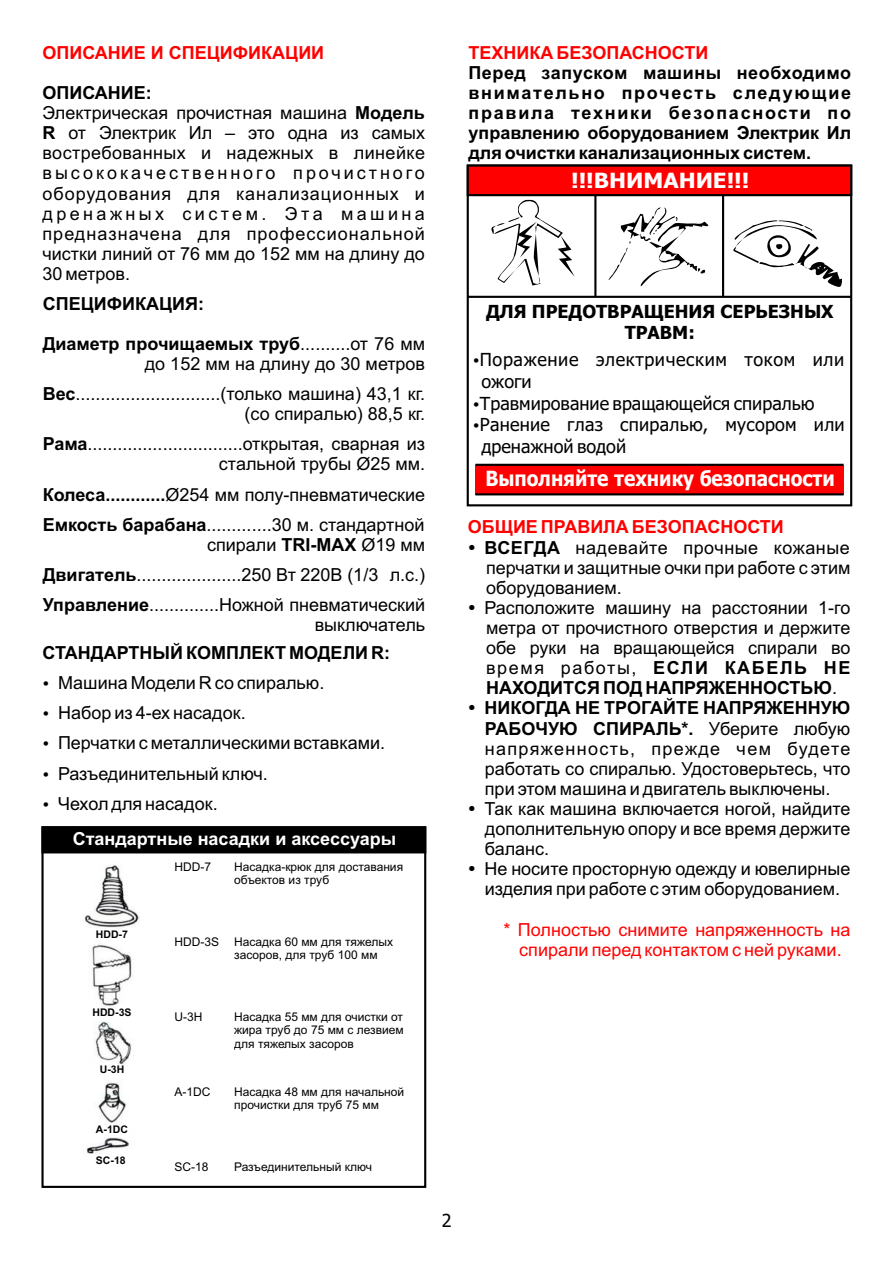
<style>
.page{position:relative;width:893px;height:1263px;background:#fff}
.page>*{position:absolute;margin:0;border:0;box-sizing:border-box;transform-origin:0 0}
.t1{font:700 21px "Tahoma";color:#fff;scale:.91 1}
.t2{font:700 21px "Tahoma";color:#fff;scale:1.06 1}
.t3{font:18px/20.1px "Arial";color:#000}
.t4{font:18px/20.1px "Arial";letter-spacing:.035em;color:#000}
.t5{font:700 18px/20.1px "Arial";color:#000;text-align:justify}
.t6{font:18px/21.8px "Tahoma";letter-spacing:.015em;color:#000}
.t7{font:700 18px "Arial";color:#f00}
.t8{font:18px/20.1px "Arial";color:#f00;text-align:center}
.t9{font:700 18px/21.8px "Tahoma";color:#000;text-align:center}
.t10{font:18px "Tahoma";letter-spacing:.035em;color:#000}
.t11{font:700 18px "Arial";color:#fff}
.t12{font:18px "Wingdings";color:#000}
.t13{font:15.3px "Wingdings";color:#000}
.t14{font:12px/13.4px "Arial";color:#000}
.t15{font:700 10.5px "Arial";color:#000}
.s1{font-weight:700}
</style>
<div class="page">
<img style="left:83px;top:865px;width:56px;height:289px">
<div style="left:41px;top:826px;width:385px;height:362px;border:2px solid #000"></div>
<svg style="left:41px;top:826px;width:386px;height:28px;background:#050505"></svg>
<svg style="left:466px;top:164px;width:387px;height:125px"></svg>
<hr style="left:468px;top:296px;width:383px;height:2px;background:#000">
<hr style="left:594px;top:195px;width:2px;height:102px;background:#000">
<hr style="left:722px;top:195px;width:2px;height:102px;background:#000">
<div style="left:475px;top:465px;width:369px;height:29px;background:#f00"></div>
<hr style="left:475px;top:464px;width:369px;height:2px;background:#000">
<hr style="left:475px;top:493px;width:369px;height:2px;background:#000">
<p class="t7" style="left:43px;top:46px;width:283px">ОПИСАНИЕ И СПЕЦИФИКАЦИИ</p>
<p class="t4" style="left:42px;top:84px;width:384px"><span class="s1">ОПИСАНИЕ:<br></span>Электрическая прочистная машина <span class="s1">Модель<br>R</span> от Электрик Ил – это одна из самых востребованных и надежных в линейке высококачественного прочистного оборудования для канализационных и дренажных систем. Эта машина предназначена для профессиональной чистки линий от 76 мм до 152 мм на длину до<br>30 метров.</p>
<p class="t5" style="left:43px;top:295px;width:163px">СПЕЦИФИКАЦИЯ:</p>
<p class="t3" style="left:43px;top:335px;width:384px;text-align:right"><span class="s1">Диаметр прочищаемых труб</span>..........от 76 мм до 152 мм на длину до 30 метров</p>
<p class="t3" style="left:43px;top:385px;width:384px;text-align:right"><span class="s1">Вес</span>.............................(только машина) 43,1 кг. (со спиралью) 88,5 кг.</p>
<p class="t3" style="left:43px;top:436px;width:384px;text-align:right"><span class="s1">Рама</span>...............................открытая, сварная из стальной трубы Ø25 мм.</p>
<p class="t3" style="left:43px;top:481px;width:384px;line-height:30.2px"><span class="s1">Колеса............</span>Ø254 мм полу-пневматические<br><span class="s1">Емкость барабана</span>.............30 м. стандартной</p>
<p class="t3" style="left:43px;top:531px;width:384px;line-height:30.2px;text-align:justify;text-indent:164px">спирали <span class="s1">TRI-MAX</span> Ø19 мм <span class="s1">Двигатель</span>.....................250 Вт 220В (1/3 л.с.)<br><span class="s1">Управление</span>..............Ножной пневматический</p>
<p class="t3" style="left:315px;top:616px;width:112px">выключатель</p>
<p class="t5" style="left:43px;top:644px;width:349px">СТАНДАРТНЫЙ КОМПЛЕКТ МОДЕЛИ R:</p>
<p class="t3" style="left:43px;top:674px;width:283px">•Машина Модели R со спиралью.</p>
<p class="t3" style="left:43px;top:704px;width:205px">•Набор из 4-ех насадок.</p>
<p class="t3" style="left:43px;top:735px;width:344px">•Перчатки с металлическими вставками.</p>
<p class="t3" style="left:43px;top:765px;width:227px">•Разъединительный ключ.</p>
<p class="t3" style="left:43px;top:795px;width:177px">•Чехол для насадок.</p>
<p class="t11" style="left:73px;top:831px;width:325px">Стандартные насадки и аксессуары</p>
<p class="t15" style="left:96px;top:931px;width:34px">HDD-7</p>
<p class="t14" style="left:175px;top:861px;width:38px">HDD-7</p>
<p class="t14" style="left:234px;top:861px;width:171px">Насадка-крюк для доставания объектов из труб</p>
<p class="t14" style="left:234px;top:936px;width:160px;text-indent:-60px">HDD-3S Насадка 60 мм для тяжелых засоров, для труб 100 мм</p>
<p class="t7" style="left:468px;top:46px;width:241px">ТЕХНИКА БЕЗОПАСНОСТИ</p>
<p class="t5" style="left:468px;top:64px;width:384px">Перед запуском машины необходимо внимательно прочесть следующие правила техники безопасности по управлению оборудованием Электрик Ил для очистки канализационных систем.</p>
<p class="t2" style="left:571px;top:172px;width:170px">!!!ВНИМАНИЕ!!!</p>
<p class="t9" style="left:486px;top:302px;width:349px">ДЛЯ ПРЕДОТВРАЩЕНИЯ СЕРЬЕЗНЫХ<br>ТРАВМ:</p>
<p class="t10" style="left:473px;top:352px;width:373px">•Поражение электрическим током или</p>
<p class="t13" style="left:473px;top:398px;width:47px">•</p>
<p class="t6" style="left:481px;top:372px;width:52px">ожоги</p>
<p class="t6" style="left:480px;top:394px;width:366px">Травмирование вращающейся спиралью<br>Ранение глаз спиралью, мусором или дренажной водой</p>
<p class="t1" style="left:485px;top:470px;width:385px">Выполняйте технику безопасности</p>
<p class="t7" style="left:468px;top:520px;width:318px">ОБЩИЕ ПРАВИЛА БЕЗОПАСНОСТИ</p>
<p class="t13" style="left:473px;top:419px;width:47px">•</p>
<p class="t3" style="left:468px;top:539px;width:384px;text-align:right">•<span class="s1">ВСЕГДА</span> надевайте прочные кожаные перчатки и защитные очки при работе с этим</p>
<p class="t12" style="left:468px;top:600px;width:55px">•</p>
<p class="t3" style="left:484px;top:579px;width:367px">оборудованием.<br>Расположите машину на расстоянии 1-го метра от прочистного отверстия и держите обе руки на вращающейся спирали во время работы, <span class="s1">ЕСЛИ КАБЕЛЬ НЕ</span></p>
<p class="t12" style="left:468px;top:700px;width:55px">•</p>
<p class="t12" style="left:468px;top:801px;width:55px">•</p>
<p class="t12" style="left:468px;top:861px;width:55px">•</p>
<p class="t3" style="left:484px;top:680px;width:367px"><span class="s1">НАХОДИТСЯ ПОД НАПРЯЖЕННОСТЬЮ</span>.<br><span class="s1">НИКОГДА НЕ ТРОГАЙТЕ НАПРЯЖЕННУЮ РАБОЧУЮ СПИРАЛЬ*.</span> Уберите любую напряженность, прежде чем будете работать со спиралью. Удостоверьтесь, что</p>
<p class="t3" style="left:484px;top:780px;width:367px">при этом машина и двигатель выключены.<br>Так как машина включается ногой, найдите дополнительную опору и все время держите</p>
<p class="t3" style="left:484px;top:840px;width:367px">баланс.<br>Не носите просторную одежду и ювелирные изделия при работе с этим оборудованием.</p>
<p class="t8" style="left:504px;top:921px;width:348px">* Полностью снимите напряженность на спирали перед контактом с ней руками.</p>
<p class="t15" style="left:92px;top:1008px;width:41px">HDD-3S</p>
<p class="t15" style="left:100px;top:1065px;width:26px">U-3H</p>
<p class="t15" style="left:96px;top:1125px;width:34px">A-1DC</p>
<p class="t15" style="left:96px;top:1156px;width:31px">SC-18</p>
<p class="t14" style="left:175px;top:1011px;width:29px">U-3H</p>
<p class="t14" style="left:234px;top:1011px;width:171px;text-align:justify">Насадка 55 мм для очистки от жира труб до 75 мм с лезвием для тяжелых засоров</p>
<p class="t14" style="left:175px;top:1086px;width:37px">A-1DC</p>
<p class="t14" style="left:234px;top:1086px;width:172px">Насадка 48 мм для начальной прочистки для труб 75 мм</p>
<p class="t14" style="left:175px;top:1161px;width:36px">SC-18</p>
<p class="t14" style="left:234px;top:1161px;width:139px">Разъединительный ключ</p>
<p class="t6" style="left:442px;top:1211px;width:11px">2</p>
</div>
